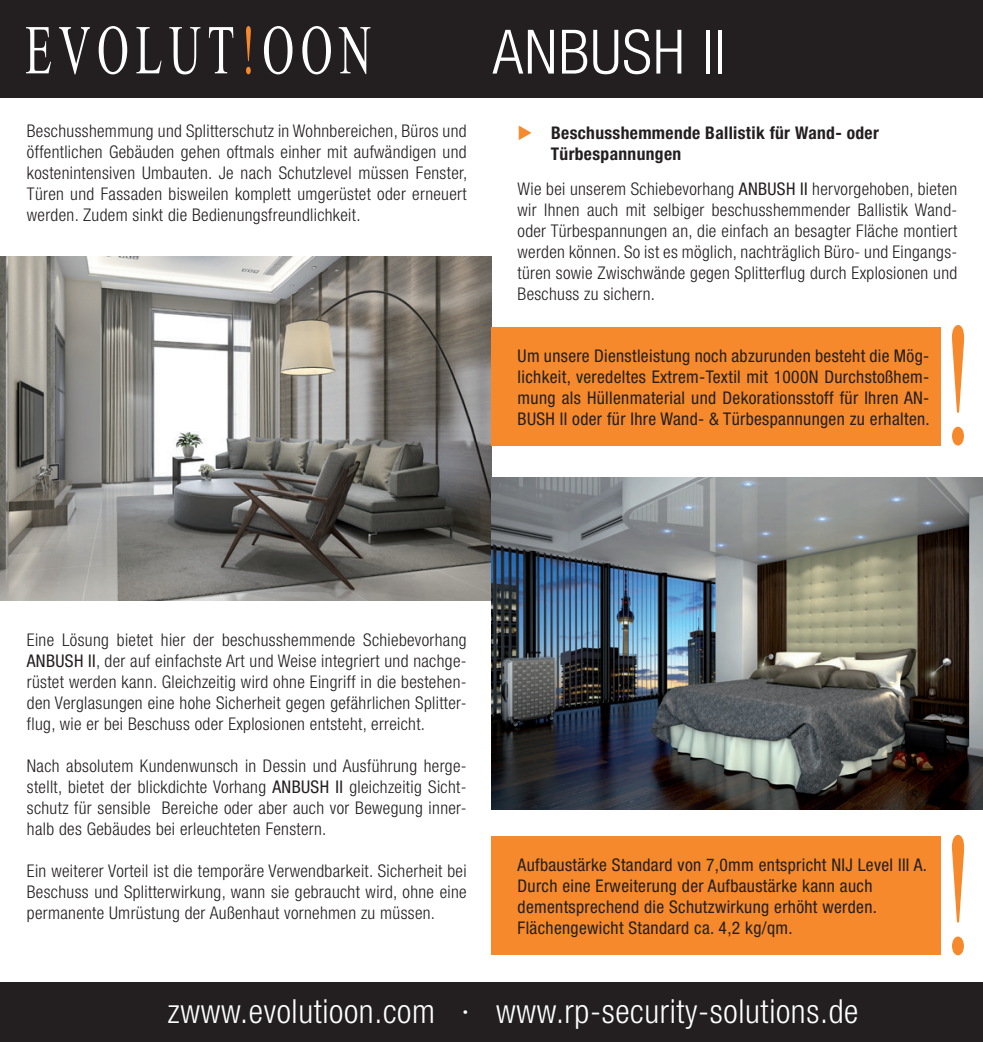
<style>
.page{position:relative;width:983px;height:1042px;background:#fff}
.page>*{position:absolute;margin:0;border:0;box-sizing:border-box;transform-origin:0 0}
.t1{font:300 condensed 61.25px "Helvetica Neue";letter-spacing:.02em;color:#fff}
.t2{font:300 condensed 33.25px "Helvetica Neue";letter-spacing:.02em;color:#fff}
.t3{font:300 condensed 17.5px/21px "Helvetica Neue";letter-spacing:.02em;color:#231f20;text-align:justify}
.t4{font:condensed 17.5px/21px "Helvetica Neue";letter-spacing:.02em;color:#231f20}
.t5{font:700 condensed 17.5px/21px "Helvetica Neue";letter-spacing:.02em;color:#231f20}
.s1{color:#f6892b}
.s2{font-weight:400}
</style>
<div class="page">
<div style="left:0;top:982px;width:982px;height:60px;background:#231f20"></div>
<div style="left:0;top:0;width:982px;height:98px;background:#231f20"></div>
<img style="left:0;top:257px;width:491px;height:343px">
<img style="left:491px;top:478px;width:491px;height:331px">
<svg style="left:26px;top:27px;width:25px;height:46px"></svg>
<svg style="left:59px;top:27px;width:31px;height:47px"></svg>
<svg style="left:99px;top:26px;width:28px;height:48px"></svg>
<svg style="left:136px;top:27px;width:25px;height:46px"></svg>
<svg style="left:169px;top:27px;width:31px;height:47px"></svg>
<svg style="left:209px;top:27px;width:24px;height:46px"></svg>
<svg style="left:246px;top:26px;width:5px;height:48px"></svg>
<svg style="left:264px;top:26px;width:28px;height:48px"></svg>
<svg style="left:302px;top:26px;width:29px;height:48px"></svg>
<svg style="left:338px;top:27px;width:32px;height:47px"></svg>
<div style="left:491px;top:836px;width:449px;height:119px;background:#f6892b"></div>
<svg style="left:952px;top:835px;width:11px;height:120px"></svg>
<div style="left:491px;top:327px;width:449px;height:118px;background:#f6892b"></div>
<svg style="left:952px;top:325px;width:11px;height:120px"></svg>
<p class="t3" style="left:27px;top:120px;width:442px">Beschusshemmung und Splitterschutz in Wohnbereichen, Büros und öffentlichen Gebäuden gehen oftmals einher mit aufwändigen und kostenintensiven Umbauten. Je nach Schutzlevel müssen Fenster, Türen und Fassaden bisweilen komplett umgerüstet oder erneuert werden. Zudem sinkt die Bedienungsfreundlichkeit.</p>
<h1 class="t1" style="left:492px;top:17px;width:234px">ANBUSH II</h1>
<p class="t5" style="left:550px;top:122px;width:329px;text-indent:-33px"><span class="s1">◆</span> Beschusshemmende Ballistik für Wand- oder<br>Türbespannungen</p>
<p class="t3" style="left:517px;top:178px;width:441px">Wie bei unserem Schiebevorhang <span class="s2">ANBUSH II</span> hervorgehoben, bieten wir Ihnen auch mit selbiger beschusshemmender Ballistik Wand&shy;oder Türbespannungen an, die einfach an besagter Fläche montiert werden können. So ist es möglich, nachträglich Büro- und Eingangs&shy;türen sowie Zwischwände gegen Splitterflug durch Explosionen und Beschuss zu sichern.</p>
<p class="t4" style="left:517px;top:345px;width:413px;text-align:justify">Um unsere Dienstleistung noch abzurunden besteht die Mög&shy;lichkeit, veredeltes Extrem-Textil mit 1000N Durchstoßhem&shy;mung als Hüllenmaterial und Dekorationsstoff für Ihren AN-BUSH II oder für Ihre Wand- &amp; Türbespannungen zu erhalten.</p>
<p class="t3" style="left:27px;top:629px;width:441px">Eine Lösung bietet hier der beschusshemmende Schiebevorhang <span class="s2">ANBUSH II</span>, der auf einfachste Art und Weise integriert und nachge&shy;rüstet werden kann. Gleichzeitig wird ohne Eingriff in die bestehen&shy;den Verglasungen eine hohe Sicherheit gegen gefährlichen Splitter&shy;flug, wie er bei Beschuss oder Explosionen entsteht, erreicht.</p>
<p class="t3" style="left:27px;top:755px;width:441px">Nach absolutem Kundenwunsch in Dessin und Ausführung herge&shy;stellt, bietet der blickdichte Vorhang <span class="s2">ANBUSH II</span> gleichzeitig Sicht&shy;schutz für sensible Bereiche oder aber auch vor Bewegung inner&shy;halb des Gebäudes bei erleuchteten Fenstern.</p>
<p class="t3" style="left:27px;top:860px;width:441px">Ein weiterer Vorteil ist die temporäre Verwendbarkeit. Sicherheit bei Beschuss und Splitterwirkung, wann sie gebraucht wird, ohne eine permanente Umrüstung der Außenhaut vornehmen zu müssen.</p>
<p class="t4" style="left:517px;top:854px;width:411px">Aufbaustärke Standard von 7,0mm entspricht NIJ Level III A.<br>Durch eine Erweiterung der Aufbaustärke kann auch dementsprechend die Schutzwirkung erhöht werden.<br>Flächengewicht Standard ca. 4,2 kg/qm.</p>
<h2 class="t2" style="left:168px;top:991px;width:691px">zwww.evolutioon.com · www.rp-security-solutions.de</h2>
</div>
